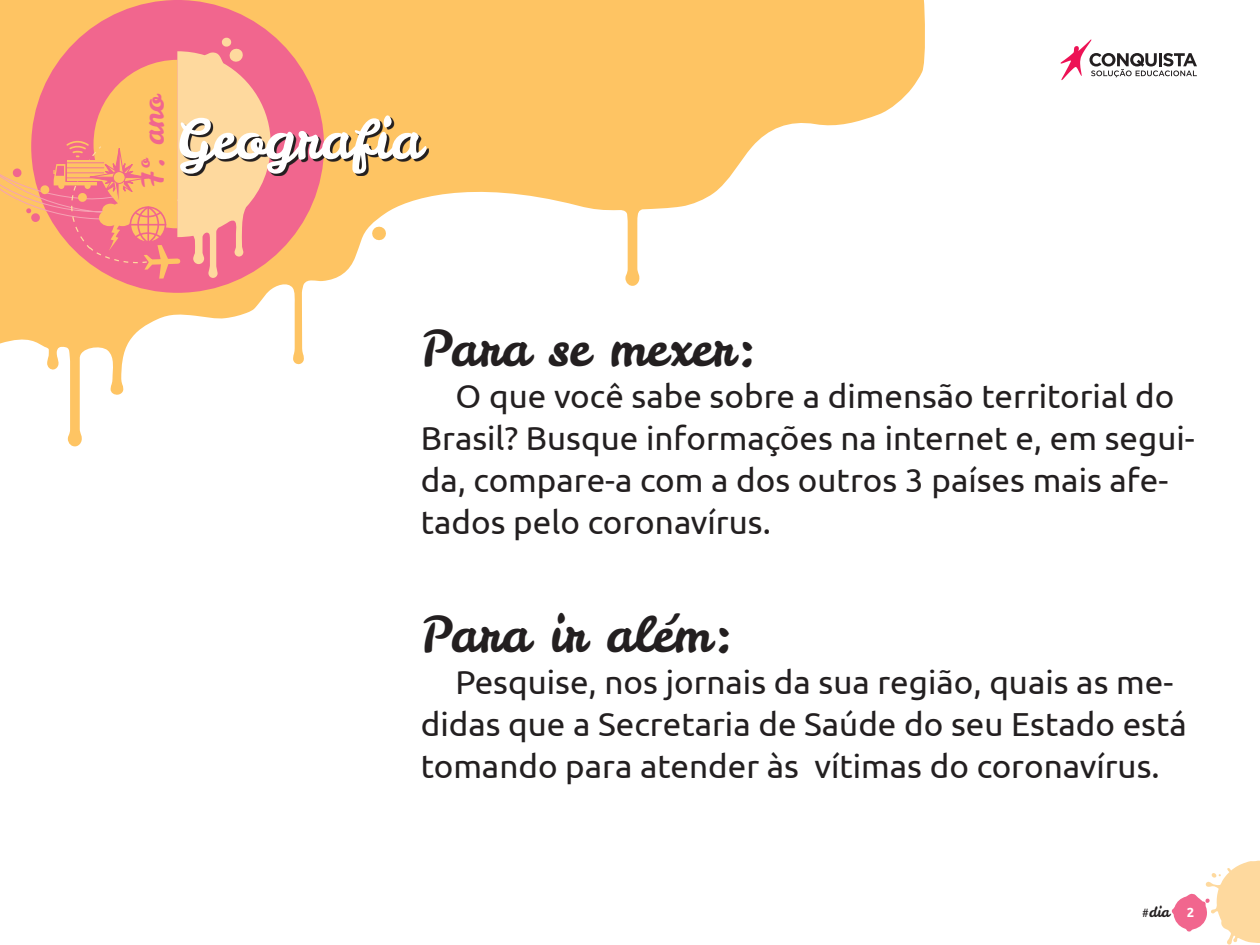
<style>
.page{position:relative;width:1260px;height:945px;background:#fff}
.page>*{position:absolute;margin:0;border:0;box-sizing:border-box;transform-origin:0 0}
.t1{font:54.25px "Leckerli One";color:#fff}
.t2{font:49px "Leckerli One";color:#231f20}
.t3{font:33.25px/42px "Ubuntu";color:#231f20}
.t4{font:29.4px "Leckerli One";color:#f1668e}
.t5{font:14.35px "Leckerli One";color:#231f20}
.t6{font:700 13.12px "Ubuntu";color:#fff}
</style>
<div class="page">
<svg style="left:0;top:0;width:925px;height:447px"></svg>
<svg style="left:1172px;top:861px;width:88px;height:84px"></svg>
<div style="left:31px;top:0;width:293px;height:293px;background:#f1668e;border-radius:50%"></div>
<svg style="left:1061px;top:39px;width:136px;height:41px"></svg>
<svg style="left:0;top:37px;width:271px;height:242px"></svg>
<div style="left:113px;top:172px;width:12px;height:11px;background:#fec463;border-radius:50%"></div>
<div style="left:113px;top:171px;width:12px;height:13px;border:1px solid #f1668e;border-radius:50%"></div>
<svg style="left:182px;top:118px;width:247px;height:58px;background:#af815e"></svg>
<p class="t4" style="left:133px;top:188px;width:95px;rotate:-90deg">7º. ano</p>
<h1 class="t1" style="left:176px;top:103px;width:248px">Geografia</h1>
<h2 class="t2" style="left:421px;top:315px;width:339px">Para se mexer:</h2>
<p class="t3" style="left:421px;top:374px;width:775px;text-indent:35px">O que você sabe sobre a dimensão territorial do Brasil? Busque informações na internet e, em segui&shy;da, compare-a com a dos outros 3 países mais afe&shy;tados pelo coronavírus.</p>
<h2 class="t2" style="left:421px;top:601px;width:315px">Para ir além:</h2>
<p class="t3" style="left:421px;top:660px;width:768px;text-indent:35px">Pesquise, nos jornais da sua região, quais as me&shy;didas que a Secretaria de Saúde do seu Estado está tomando para atender às vítimas do coronavírus.</p>
<p class="t5" style="left:1142px;top:903px;width:29px">#dia</p>
<p class="t6" style="left:1187px;top:905px;width:9px">2</p>
</div>
